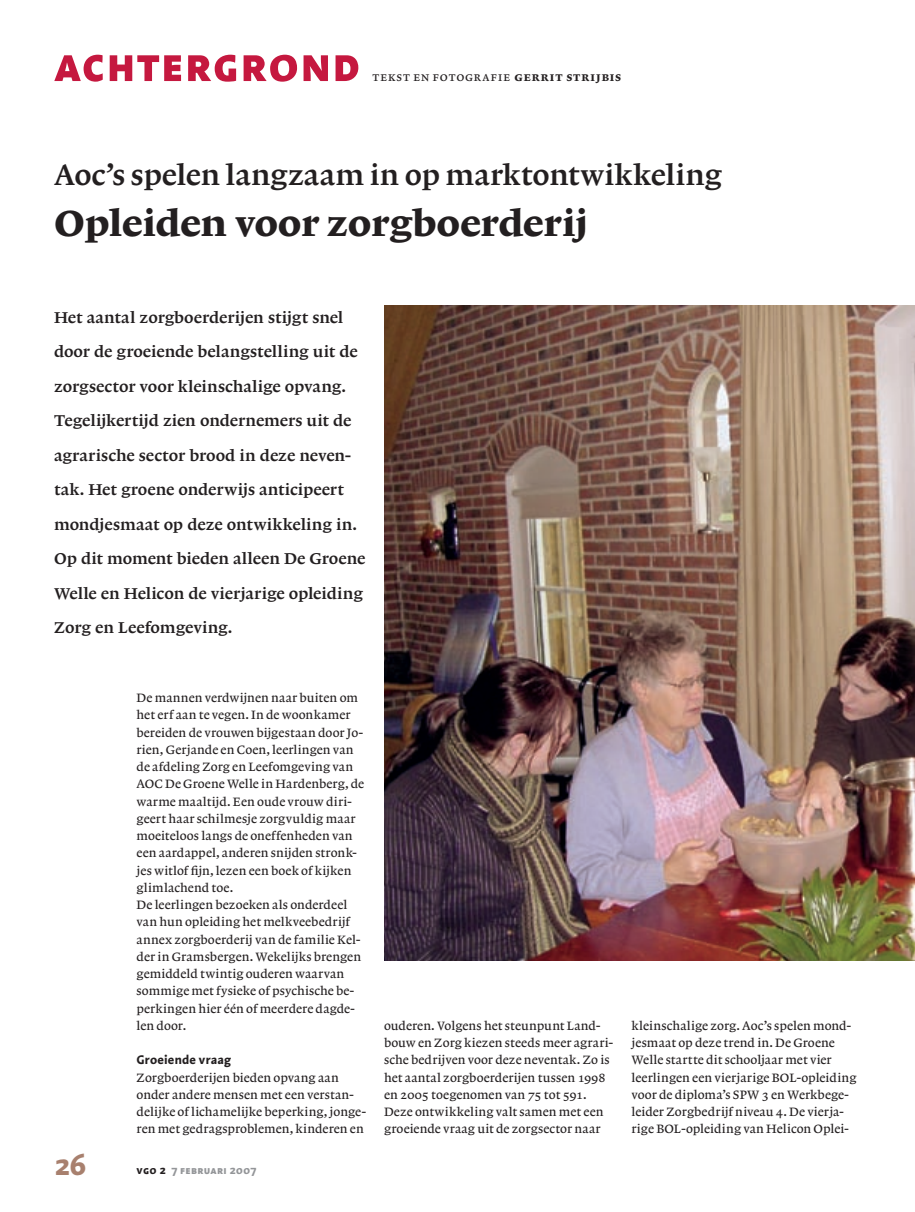
<style>
.page{position:relative;width:915px;height:1212px;background:#fff}
.page>*{position:absolute;margin:0;border:0;box-sizing:border-box;transform-origin:0 0}
.t1{font:700 52.5px "Linotype Aroma SC";letter-spacing:.015em;color:#c5183f}
.t2{font:500 38.25px "Lexicon No 1 Roman E";letter-spacing:-.01em;color:#231f20}
.t3{font:500 30px "Lexicon No 1 Roman C";color:#231f20}
.t4{font:700 30px "Linotype Aroma";color:#a8806e}
.t5{font:500 16.5px/34.5px "Lexicon No 1 Roman C";color:#231f20}
.t6{font:500 12.75px/17.2px "Lexicon No 1 Roman A";letter-spacing:.01em;color:#231f20}
.t7{font:12.75px "Lexicon No 1 Roman A Exp";letter-spacing:.065em;color:#231f20}
.t8{font:700 12.75px "Linotype Aroma";letter-spacing:.005em;color:#231f20}
.t9{font:700 12px "Linotype Aroma SC";letter-spacing:.02em;color:#939598}
.s1{font-family:"Lexicon No 1 Roman D Exp"}
.s2{color:#231f20}
</style>
<div class="page">
<img style="left:384px;top:305px;width:530px;height:656px">
<h1 class="t1" style="left:54px;top:28px;width:308px">achtergrond</h1>
<p class="t7" style="left:372px;top:70px;width:250px">tekst en fotografie <span class="s1">gerrit strijbis</span></p>
<h3 class="t3" style="left:54px;top:158px;width:669px">Aoc’s spelen langzaam in op marktontwikkeling</h3>
<h2 class="t2" style="left:54px;top:202px;width:535px">Opleiden voor zorgboerderij</h2>
<p class="t5" style="left:54px;top:300px;width:313px">Het aantal zorgboerderijen stijgt snel door de groeiende belangstelling uit de zorgsector voor kleinschalige opvang.<br>Tegelijkertijd zien ondernemers uit de agrarische sector brood in deze neven&shy;tak. Het groene onderwijs anticipeert mondjesmaat op deze ontwikkeling in.<br>Op dit moment bieden alleen De Groene Welle en Helicon de vierjarige opleiding Zorg en Leefomgeving.</p>
<h3 class="t4" style="left:54px;top:1144px;width:34px">26</h3>
<p class="t6" style="left:136px;top:689px;width:229px">De mannen verdwijnen naar buiten om het erf aan te vegen. In de woonkamer bereiden de vrouwen bijgestaan door Jo&shy;rien, Gerjande en Coen, leerlingen van de afdeling Zorg en Leefomgeving van AOC De Groene Welle in Hardenberg, de warme maaltijd. Een oude vrouw diri&shy;geert haar schilmesje zorgvuldig maar moeiteloos langs de oneffenheden van een aardappel, anderen snijden stronk&shy;jes witlof fijn, lezen een boek of kijken glimlachend toe.<br>De leerlingen bezoeken als onderdeel van hun opleiding het melkveebedrijf annex zorgboerderij van de familie Kel&shy;der in Gramsbergen. Wekelijks brengen gemiddeld twintig ouderen waarvan sommige met fysieke of psychische be&shy;perkingen hier één of meerdere dagde&shy;len door.</p>
<p class="t8" style="left:136px;top:1051px;width:96px">Groeiende vraag</p>
<p class="t6" style="left:136px;top:1069px;width:231px">Zorgboerderijen bieden opvang aan onder andere mensen met een verstan&shy;delijke of lichamelijke beperking, jonge&shy;ren met gedragsproblemen, kinderen en</p>
<p class="t9" style="left:136px;top:1162px;width:122px"><span class="s2">vgo 2</span> 7 februari 2007</p>
<p class="t6" style="left:384px;top:1017px;width:230px">ouderen. Volgens het steunpunt Land&shy;bouw en Zorg kiezen steeds meer agrari&shy;sche bedrijven voor deze neventak. Zo is het aantal zorgboerderijen tussen 1998 en 2005 toegenomen van 75 tot 591.<br>Deze ontwikkeling valt samen met een groeiende vraag uit de zorgsector naar</p>
<p class="t6" style="left:631px;top:1017px;width:226px">kleinschalige zorg. Aoc’s spelen mond&shy;jesmaat op deze trend in. De Groene Welle startte dit schooljaar met vier leerlingen een vierjarige BOL-opleiding voor de diploma’s SPW 3 en Werkbege&shy;leider Zorgbedrijf niveau 4. De vierja&shy;rige BOL-opleiding van Helicon Oplei-</p>
</div>
